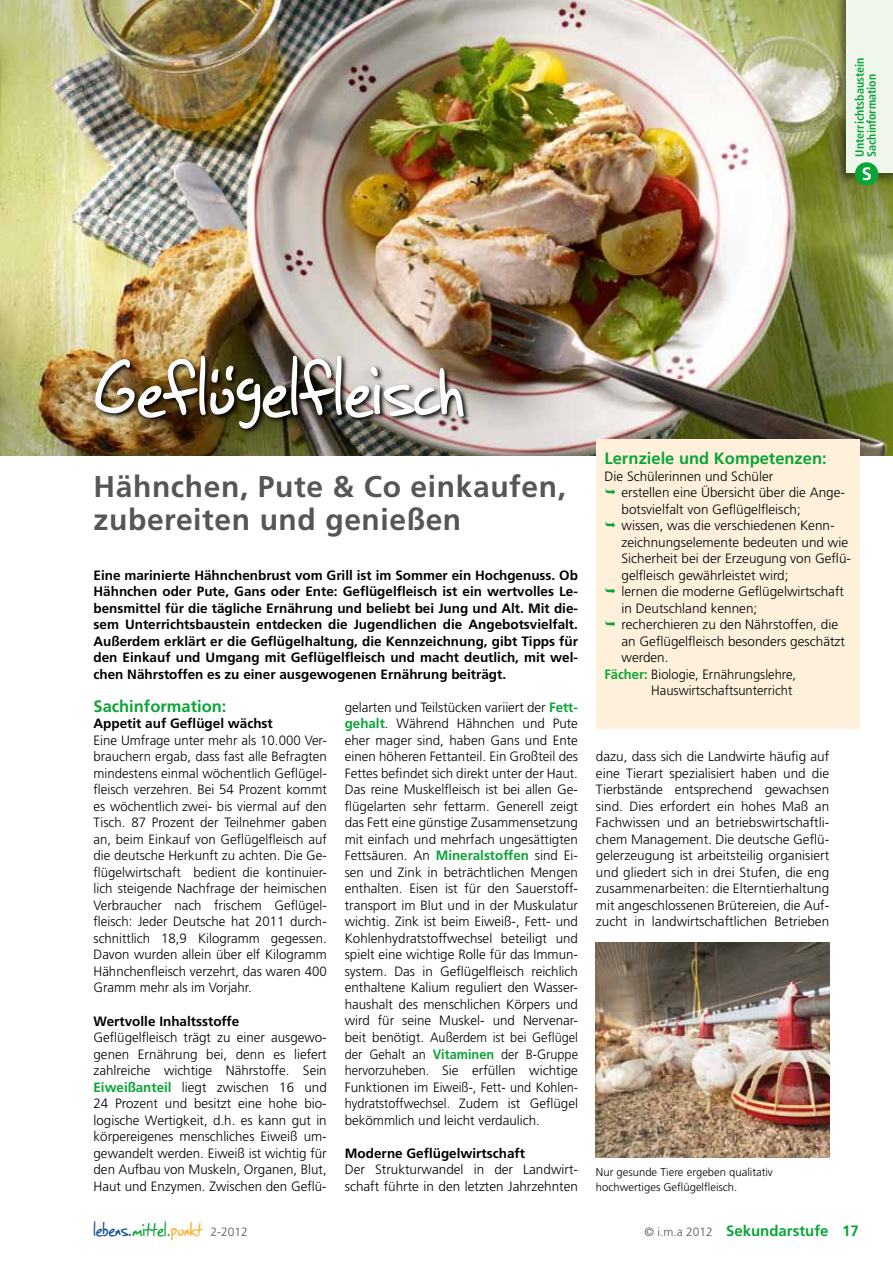
<style>
.page{position:relative;width:893px;height:1263px;background:#fff}
.page>*{position:absolute;margin:0;border:0;box-sizing:border-box;transform-origin:0 0}
.t1{font:90px "SF Grunge Sans";letter-spacing:.02em;color:#fff}
.t2{font:700 30px/33px "Frutiger";letter-spacing:.02em;color:#565656}
.t3{font:22.5px "SF Grunge Sans";letter-spacing:.01em;color:#155193}
.t4{font:700 18px "Frutiger";color:#fff}
.t5{font:700 16.5px "Frutiger";color:#0aa537}
.t6{font:700 15px "Frutiger";color:#0aa537}
.t7{font:300 13.5px/16.5px "Frutiger";color:#000;text-align:justify}
.t8{font:700 13.5px/16.5px "Frutiger";color:#000;text-align:justify}
.t9{font:300 13.5px "Frutiger";color:#000;scale:.96 1}
.t10{font:700 condensed 12px/12px "Frutiger";color:#0aa537}
.t11{font:300 11.25px/15px "Frutiger";color:#000}
.s1{font-weight:700;color:#0aa537}
.s2{color:#0aa537}
.s3{color:#f9af2a}
.s4{font-family:"Frutiger";font-weight:300;font-size:12px;color:#565656}
.s5{font-weight:300;font-size:12px;color:#565656}
</style>
<div class="page">
<img style="left:0;top:0;width:893px;height:456px">
<img style="left:93px;top:354px;width:377px;height:81px">
<div style="left:596px;top:439px;width:264px;height:289px;background:#fef0da"></div>
<img style="left:596px;top:943px;width:233px;height:214px">
<div style="left:834px;top:0;width:59px;height:186px;background:#000;opacity:.45"></div>
<div style="left:846px;top:0;width:47px;height:173px;background:#eff6ec"></div>
<div style="left:855px;top:162px;width:23px;height:24px;background:#0aa537;border-radius:50%"></div>
<p class="t10" style="left:854px;top:157px;width:100px;rotate:-90deg">Unterrichtsbaustein<br>Sachinformation</p>
<h3 class="t4" style="left:862px;top:163px;width:12px">S</h3>
<h1 class="t1" style="left:94px;top:330px;width:372px">Geflügelfleisch</h1>
<h2 class="t2" style="left:94px;top:470px;width:474px">Hähnchen, Pute &amp; Co einkaufen, zubereiten und genießen</h2>
<p class="t8" style="left:94px;top:567px;width:486px">Eine marinierte Hähnchenbrust vom Grill ist im Sommer ein Hochgenuss. Ob Hähnchen oder Pute, Gans oder Ente: Geflügelfleisch ist ein wertvolles Le&shy;bensmittel für die tägliche Ernährung und beliebt bei Jung und Alt. Mit die&shy;sem Unterrichtsbaustein entdecken die Jugendlichen die Angebotsvielfalt.<br>Außerdem erklärt er die Geflügelhaltung, die Kennzeichnung, gibt Tipps für den Einkauf und Umgang mit Geflügelfleisch und macht deutlich, mit wel&shy;chen Nährstoffen es zu einer ausgewogenen Ernährung beiträgt.</p>
<p class="t5" style="left:94px;top:696px;width:134px">Sachinformation:</p>
<p class="t8" style="left:94px;top:715px;width:181px">Appetit auf Geflügel wächst</p>
<p class="t7" style="left:94px;top:732px;width:235px">Eine Umfrage unter mehr als 10.000 Ver&shy;brauchern ergab, dass fast alle Befragten mindestens einmal wöchentlich Geflügel&shy;fleisch verzehren. Bei 54 Prozent kommt es wöchentlich zwei- bis viermal auf den Tisch. 87 Prozent der Teilnehmer gaben an, beim Einkauf von Geflügelfleisch auf die deutsche Herkunft zu achten. Die Ge&shy;flügelwirtschaft bedient die kontinuier&shy;lich steigende Nachfrage der heimischen Verbraucher nach frischem Geflügel&shy;fleisch: Jeder Deutsche hat 2011 durch&shy;schnittlich 18,9 Kilogramm gegessen.<br>Davon wurden allein über elf Kilogramm Hähnchenfleisch verzehrt, das waren 400<br>Gramm mehr als im Vorjahr.</p>
<p class="t8" style="left:94px;top:1012px;width:147px">Wertvolle Inhaltsstoffe</p>
<p class="t7" style="left:94px;top:1029px;width:235px">Geflügelfleisch trägt zu einer ausgewo&shy;genen Ernährung bei, denn es liefert zahlreiche wichtige Nährstoffe. Sein <span class="s1">Eiweißanteil</span> liegt zwischen 16 und 24 Prozent und besitzt eine hohe bio&shy;logische Wertigkeit, d.h. es kann gut in körpereigenes menschliches Eiweiß um&shy;gewandelt werden. Eiweiß ist wichtig für den Aufbau von Muskeln, Organen, Blut, Haut und Enzymen. Zwischen den Geflü-</p>
<p class="t7" style="left:345px;top:699px;width:235px">gelarten und Teilstücken variiert der <span class="s1">Fett&shy;gehalt</span>. Während Hähnchen und Pute eher mager sind, haben Gans und Ente einen höheren Fettanteil. Ein Großteil des Fettes befindet sich direkt unter der Haut.<br>Das reine Muskelfleisch ist bei allen Ge&shy;flügelarten sehr fettarm. Generell zeigt das Fett eine günstige Zusammensetzung mit einfach und mehrfach ungesättigten Fettsäuren. An <span class="s1">Mineralstoffen</span> sind Ei&shy;sen und Zink in beträchtlichen Mengen enthalten. Eisen ist für den Sauerstoff&shy;transport im Blut und in der Muskulatur wichtig. Zink ist beim Eiweiß-, Fett- und Kohlenhydratstoffwechsel beteiligt und spielt eine wichtige Rolle für das Immun&shy;system. Das in Geflügelfleisch reichlich enthaltene Kalium reguliert den Wasser&shy;haushalt des menschlichen Körpers und wird für seine Muskel- und Nervenar&shy;beit benötigt. Außerdem ist bei Geflügel der Gehalt an <span class="s1">Vitaminen</span> der B-Gruppe hervorzuheben. Sie erfüllen wichtige Funktionen im Eiweiß-, Fett- und Kohlen&shy;hydratstoffwechsel. Zudem ist Geflügel bekömmlich und leicht verdaulich.</p>
<p class="t8" style="left:345px;top:1144px;width:182px">Moderne Geflügelwirtschaft</p>
<p class="t7" style="left:345px;top:1161px;width:235px">Der Strukturwandel in der Landwirt&shy;schaft führte in den letzten Jahrzehnten</p>
<p class="t5" style="left:604px;top:449px;width:224px">Lernziele und Kompetenzen:</p>
<p class="t7" style="left:604px;top:468px;width:170px">Die Schülerinnen und Schüler</p>
<p class="t7" style="left:621px;top:484px;width:225px">erstellen eine Übersicht über die Ange-</p>
<p class="t7" style="left:621px;top:501px;width:181px">botsvielfalt von Geflügelfleisch;</p>
<p class="t7" style="left:621px;top:517px;width:215px">wissen, was die verschiedenen Kenn-</p>
<p class="t7" style="left:621px;top:534px;width:228px">zeichnungselemente bedeuten und wie</p>
<p class="t7" style="left:621px;top:550px;width:231px">Sicherheit bei der Erzeugung von Geflü-</p>
<p class="t7" style="left:621px;top:567px;width:169px">gelfleisch gewährleistet wird;</p>
<p class="t7" style="left:621px;top:583px;width:224px">lernen die moderne Geflügelwirtschaft</p>
<p class="t7" style="left:621px;top:600px;width:137px">in Deutschland kennen;</p>
<p class="t7" style="left:621px;top:616px;width:218px">recherchieren zu den Nährstoffen, die</p>
<p class="t7" style="left:621px;top:633px;width:225px">an Geflügelfleisch besonders geschätzt</p>
<p class="t7" style="left:621px;top:649px;width:49px">werden.</p>
<p class="t9" style="left:604px;top:667px;width:201px"><span class="s1">Fächer:</span> Biologie, Ernährungslehre,</p>
<p class="t9" style="left:651px;top:683px;width:148px">Hauswirtschaftsunterricht</p>
<p class="t7" style="left:596px;top:748px;width:235px">dazu, dass sich die Landwirte häufig auf eine Tierart spezialisiert haben und die Tierbstände entsprechend gewachsen sind. Dies erfordert ein hohes Maß an Fachwissen und an betriebswirtschaftli&shy;chem Management. Die deutsche Geflü&shy;gelerzeugung ist arbeitsteilig organisiert und gliedert sich in drei Stufen, die eng zusammenarbeiten: die Elterntierhaltung mit angeschlossenen Brütereien, die Auf&shy;zucht in landwirtschaftlichen Betrieben</p>
<p class="t11" style="left:596px;top:1164px;width:178px">Nur gesunde Tiere ergeben qualitativ hochwertiges Geflügelfleisch.</p>
<h3 class="t3" style="left:94px;top:1214px;width:156px">lebens.<span class="s2">mittel.</span><span class="s3">punkt</span> <span class="s4">2-2012</span></h3>
<p class="t6" style="left:644px;top:1222px;width:216px"><span class="s5">© i.m.a 2012</span> Sekundarstufe 17</p>
</div>
